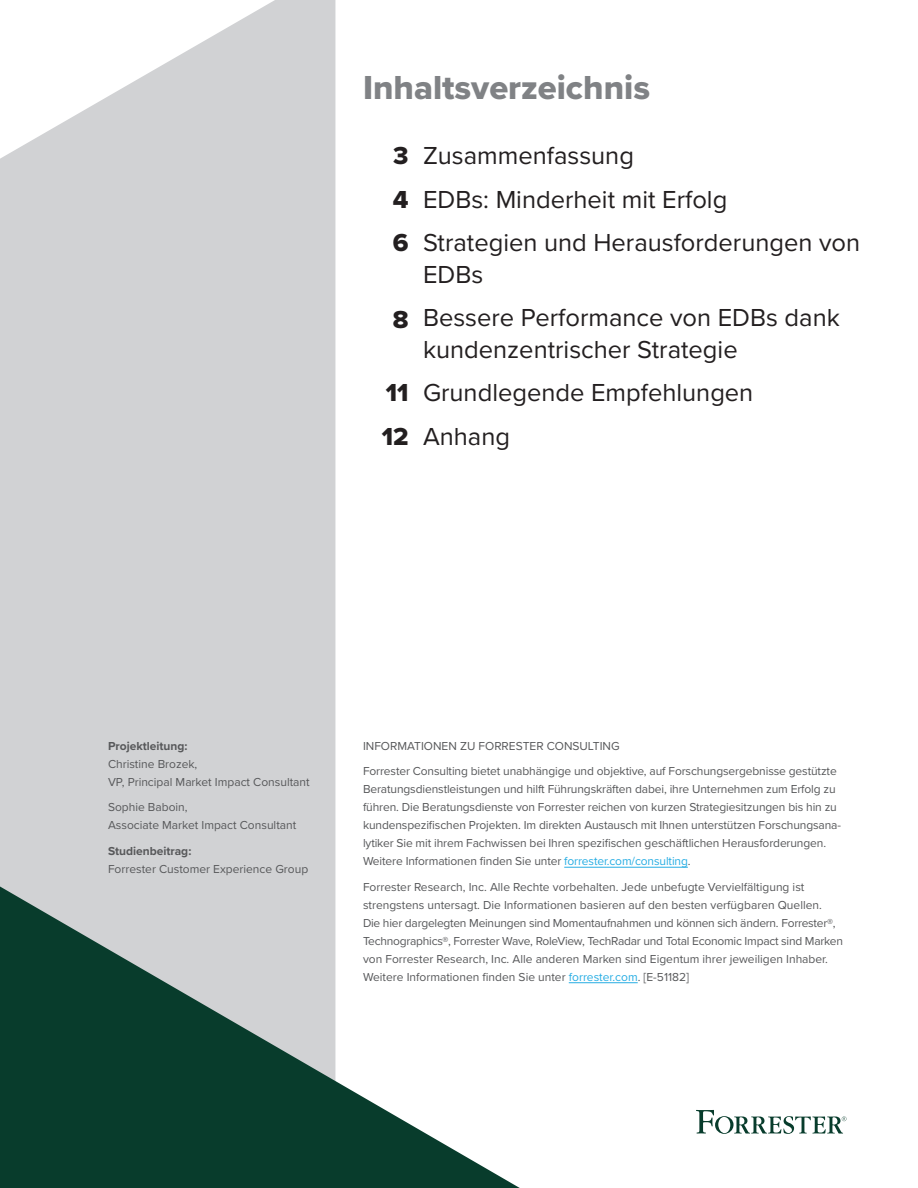
<style>
.page{position:relative;width:918px;height:1188px;background:#fff}
.page>*{position:absolute;margin:0;border:0;box-sizing:border-box;transform-origin:0 0}
.TOC_Title_Appendix{font:34.5px "Proxima Nova Extrabld";color:#808285}
.t1{font:25.5px/31.5px "Proxima Nova";color:#231f20}
.TOC_page_numbers{font:25.5px "Proxima Nova Extrabld";color:#231f20}
.Disclosures{font:12px/18px "Proxima Nova";letter-spacing:-.01em;color:#57585a}
.s1{font-weight:700}
.s2{color:#27ade3}
</style>
<div class="page">
<svg style="left:0;top:0;width:335px;height:886px;background:#d4d5d7"></svg>
<svg style="left:0;top:886px;width:520px;height:302px;fill:#083c2c"></svg>
<svg style="left:696px;top:1110px;width:150px;height:24px"></svg>
<hr style="left:564px;top:867px;width:124px;height:1px;background:#27ade3">
<hr style="left:569px;top:982px;width:69px;height:1px;background:#27ade3">
<p class="TOC_Title_Appendix" style="left:363px;top:62px;width:289px">Inhaltsverzeichnis</p>
<p class="TOC_page_numbers" style="left:393px;top:137px;width:17px">3</p>
<p class="TOC_page_numbers" style="left:393px;top:180px;width:17px">4</p>
<p class="TOC_page_numbers" style="left:393px;top:224px;width:17px">6</p>
<p class="TOC_page_numbers" style="left:393px;top:300px;width:17px">8</p>
<p class="TOC_page_numbers" style="left:386px;top:374px;width:24px">11</p>
<p class="TOC_page_numbers" style="left:382px;top:417px;width:28px">12</p>
<p class="t1" style="left:423px;top:139px;width:212px">Zusammenfassung</p>
<p class="t1" style="left:423px;top:182px;width:306px">EDBs: Minderheit mit Erfolg</p>
<p class="t1" style="left:423px;top:226px;width:439px">Strategien und Herausforderungen von<br>EDBs</p>
<p class="t1" style="left:423px;top:301px;width:418px">Bessere Performance von EDBs dank kundenzentrischer Strategie</p>
<p class="t1" style="left:423px;top:376px;width:332px">Grundlegende Empfehlungen</p>
<p class="t1" style="left:423px;top:419px;width:89px">Anhang</p>
<p class="Disclosures" style="left:108px;top:736px;width:203px"><span class="s1">Projektleitung:<br></span>Christine Brozek,<br>VP, Principal Market Impact Consultant</p>
<p class="Disclosures" style="left:108px;top:798px;width:190px">Sophie Baboin,<br>Associate Market Impact Consultant</p>
<p class="Disclosures" style="left:108px;top:841px;width:202px"><span class="s1">Studienbeitrag:<br></span>Forrester Customer Experience Group</p>
<p class="Disclosures" style="left:363px;top:736px;width:258px">INFORMATIONEN ZU FORRESTER CONSULTING</p>
<p class="Disclosures" style="left:363px;top:762px;width:480px">Forrester Consulting bietet unabhängige und objektive, auf Forschungsergebnisse gestützte Beratungsdienstleistungen und hilft Führungskräften dabei, ihre Unternehmen zum Erfolg zu führen. Die Beratungsdienste von Forrester reichen von kurzen Strategiesitzungen bis hin zu kundenspezifischen Projekten. Im direkten Austausch mit Ihnen unterstützen Forschungsana&shy;lytiker Sie mit ihrem Fachwissen bei Ihren spezifischen geschäftlichen Herausforderungen.<br>Weitere Informationen finden Sie unter <span class="s2">forrester.com/consulting</span>.</p>
<p class="Disclosures" style="left:363px;top:877px;width:482px">Forrester Research, Inc. Alle Rechte vorbehalten. Jede unbefugte Vervielfältigung ist strengstens untersagt. Die Informationen basieren auf den besten verfügbaren Quellen.<br>Die hier dargelegten Meinungen sind Momentaufnahmen und können sich ändern. Forrester®, Technographics®, Forrester Wave, RoleView, TechRadar und Total Economic Impact sind Marken von Forrester Research, Inc. Alle anderen Marken sind Eigentum ihrer jeweiligen Inhaber.<br>Weitere Informationen finden Sie unter <span class="s2">forrester.com</span>. [E-51182]</p>
</div>
